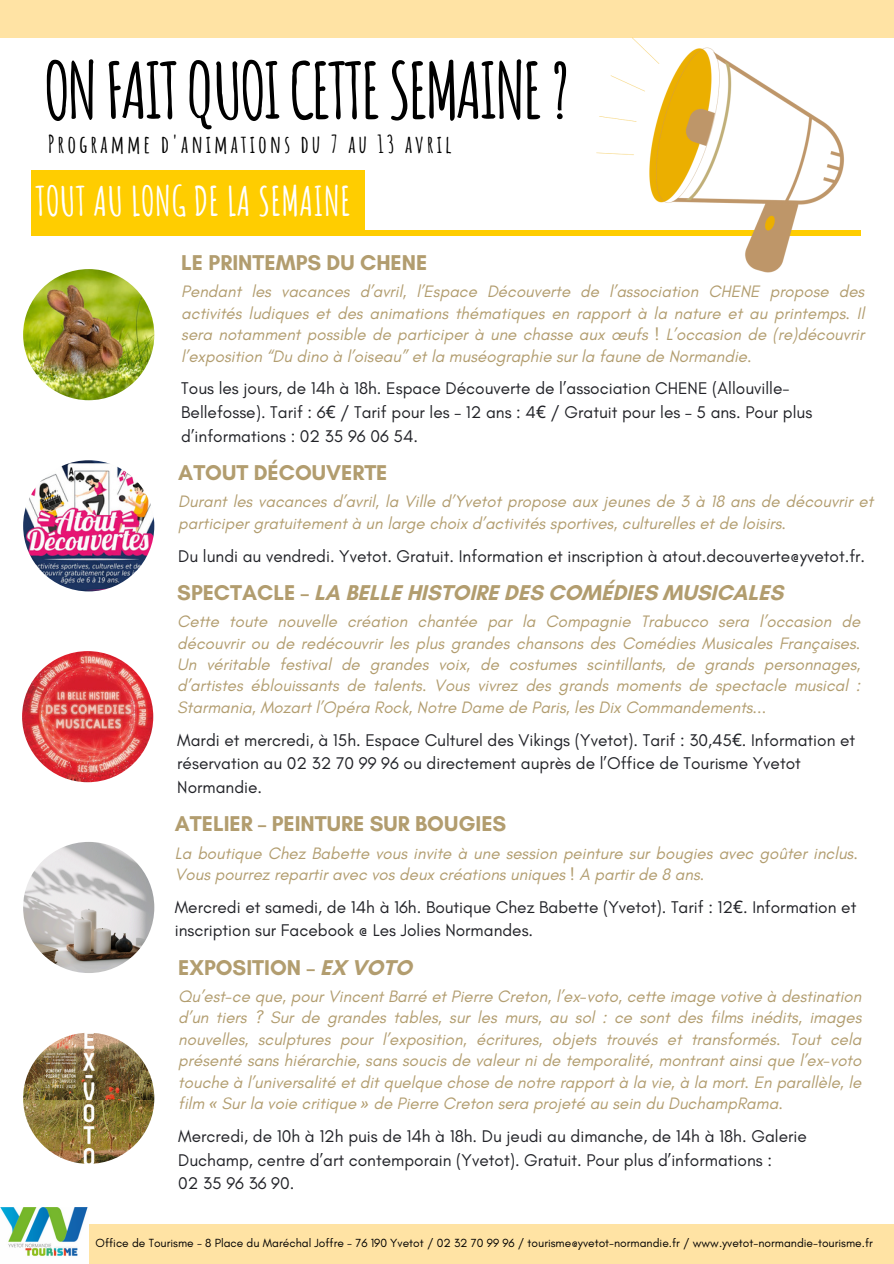
<style>
.page{position:relative;width:894px;height:1264px;background:#fff}
.page>*{position:absolute;margin:0;border:0;box-sizing:border-box;transform-origin:0 0}
.t1{font:700 76.35px "Amatic SC";letter-spacing:-.05em;color:#000}
.t2{font:700 39.9px "Amatic SC";color:#fff}
.t3{font:700 24.15px "Amatic SC";letter-spacing:.12em;color:#000}
.t4{font:700 21.75px "Glacial Indifference";color:#b29d6f}
.t5{font:17.25px/23.7px "Glacial Indifference";color:#212227}
.t6{font:italic 16.8px/21.5px "Glacial Indifference";color:#b29d6f;text-align:justify}
.t7{font:12px "Glacial Indifference";color:#000}
.s1{font-family:"Noto Sans"}
</style>
<div class="page">
<div style="left:0;top:1224px;width:893px;height:39px;background:#ffe3a4"></div>
<div style="left:0;top:0;width:893px;height:38px;background:#ffe3a4"></div>
<img style="left:0;top:1207px;width:89px;height:56px">
<div style="left:31px;top:230px;width:829px;height:5px;background:#ffcd00"></div>
<div style="left:31px;top:170px;width:333px;height:62px;background:#ffcd00"></div>
<img style="left:563px;top:37px;width:298px;height:236px">
<img style="left:23px;top:1032px;width:131px;height:131px;border-radius:50%">
<img style="left:23px;top:460px;width:131px;height:131px;border-radius:50%">
<img style="left:23px;top:269px;width:131px;height:131px;border-radius:50%">
<img style="left:22px;top:651px;width:131px;height:131px;border-radius:50%">
<img style="left:23px;top:842px;width:131px;height:131px;border-radius:50%">
<p class="t1" style="left:43px;top:41px;width:528px">ONFAITQUOICETTESEMAINE?</p>
<h1 class="t3" style="left:48px;top:128px;width:405px">Programme d'animations du 7 au 13 avril</h1>
<p class="t2" style="left:35px;top:176px;width:317px">TOUT AU LONG DE LA SEMAINE</p>
<h5 class="t4" style="left:181px;top:249px;width:247px">LE PRINTEMPS DU CHENE</h5>
<h5 class="t6" style="left:181px;top:281px;width:684px">Pendant les vacances d’avril, l’Espace Découverte de l’association CHENE propose des activités ludiques et des animations thématiques en rapport à la nature et au printemps. Il sera notamment possible de participer à une chasse aux œufs ! L’occasion de (re)découvrir l’exposition “Du dino à l’oiseau” et la muséographie sur la faune de Normandie.</h5>
<p class="t5" style="left:181px;top:376px;width:632px">Tous les jours, de 14h à 18h. Espace Découverte de l’association CHENE (Allouville-<br>Bellefosse). Tarif : 6<span class="s1">€</span> / Tarif pour les – 12 ans : 4<span class="s1">€</span> / Gratuit pour les – 5 ans. Pour plus d’informations : 02 35 96 06 54.</p>
<h5 class="t4" style="left:178px;top:459px;width:211px">ATOUT DÉCOUVERTE</h5>
<h5 class="t6" style="left:178px;top:490px;width:696px">Durant les vacances d’avril, la Ville d’Yvetot propose aux jeunes de 3 à 18 ans de découvrir et participer gratuitement à un large choix d’activités sportives, culturelles et de loisirs.</h5>
<h3 class="t5" style="left:178px;top:543px;width:688px">Du lundi au vendredi. Yvetot. Gratuit. Information et inscription à atout.decouverte@yvetot.fr.</h3>
<p class="t4" style="left:177px;top:579px;width:607px">SPECTACLE – LA BELLE HISTOIRE DES COMÉDIES MUSICALES</p>
<h3 class="t6" style="left:177px;top:610px;width:684px">Cette toute nouvelle création chantée par la Compagnie Trabucco sera l’occasion de découvrir ou de redécouvrir les plus grandes chansons des Comédies Musicales Françaises.<br>Un véritable festival de grandes voix, de costumes scintillants, de grands personnages, d’artistes éblouissants de talents. Vous vivrez des grands moments de spectacle musical :<br>Starmania, Mozart l’Opéra Rock, Notre Dame de Paris, les Dix Commandements...</h3>
<h5 class="t5" style="left:177px;top:727px;width:679px">Mardi et mercredi, à 15h. Espace Culturel des Vikings (Yvetot). Tarif : 30,45<span class="s1">€</span>. Information et réservation au 02 32 70 99 96 ou directement auprès de l’Office de Tourisme Yvetot<br>Normandie.</h5>
<h3 class="t4" style="left:175px;top:810px;width:333px">ATELIER – PEINTURE SUR BOUGIES</h3>
<h5 class="t6" style="left:175px;top:842px;width:684px">La boutique Chez Babette vous invite à une session peinture sur bougies avec goûter inclus.<br>Vous pourrez repartir avec vos deux créations uniques ! A partir de 8 ans.</h5>
<h5 class="t5" style="left:175px;top:894px;width:682px">Mercredi et samedi, de 14h à 16h. Boutique Chez Babette (Yvetot). Tarif : 12<span class="s1">€</span>. Information et inscription sur Facebook @ Les Jolies Normandes.</h5>
<p class="t4" style="left:178px;top:954px;width:235px">EXPOSITION – EX VOTO</p>
<p class="t6" style="left:178px;top:985px;width:684px">Qu’est-ce que, pour Vincent Barré et Pierre Creton, l’ex-voto, cette image votive à destination d’un tiers ? Sur de grandes tables, sur les murs, au sol : ce sont des films inédits, images nouvelles, sculptures pour l’exposition, écritures, objets trouvés et transformés. Tout cela présenté sans hiérarchie, sans soucis de valeur ni de temporalité, montrant ainsi que l’ex-voto touche à l’universalité et dit quelque chose de notre rapport à la vie, à la mort. En parallèle, le film <span class="s1">«</span> Sur la voie critique <span class="s1">»</span> de Pierre Creton sera projeté au sein du DuchampRama.</p>
<h3 class="t5" style="left:178px;top:1123px;width:629px">Mercredi, de 10h à 12h puis de 14h à 18h. Du jeudi au dimanche, de 14h à 18h. Galerie<br>Duchamp, centre d’art contemporain (Yvetot). Gratuit. Pour plus d’informations :<br>02 35 96 36 90.</h3>
<h5 class="t7" style="left:96px;top:1235px;width:778px">Office de Tourisme - 8 Place du Maréchal Joffre - 76 190 Yvetot / 02 32 70 99 96 / tourisme@yvetot-normandie.fr / www.yvetot-normandie-tourisme.fr</h5>
</div>
